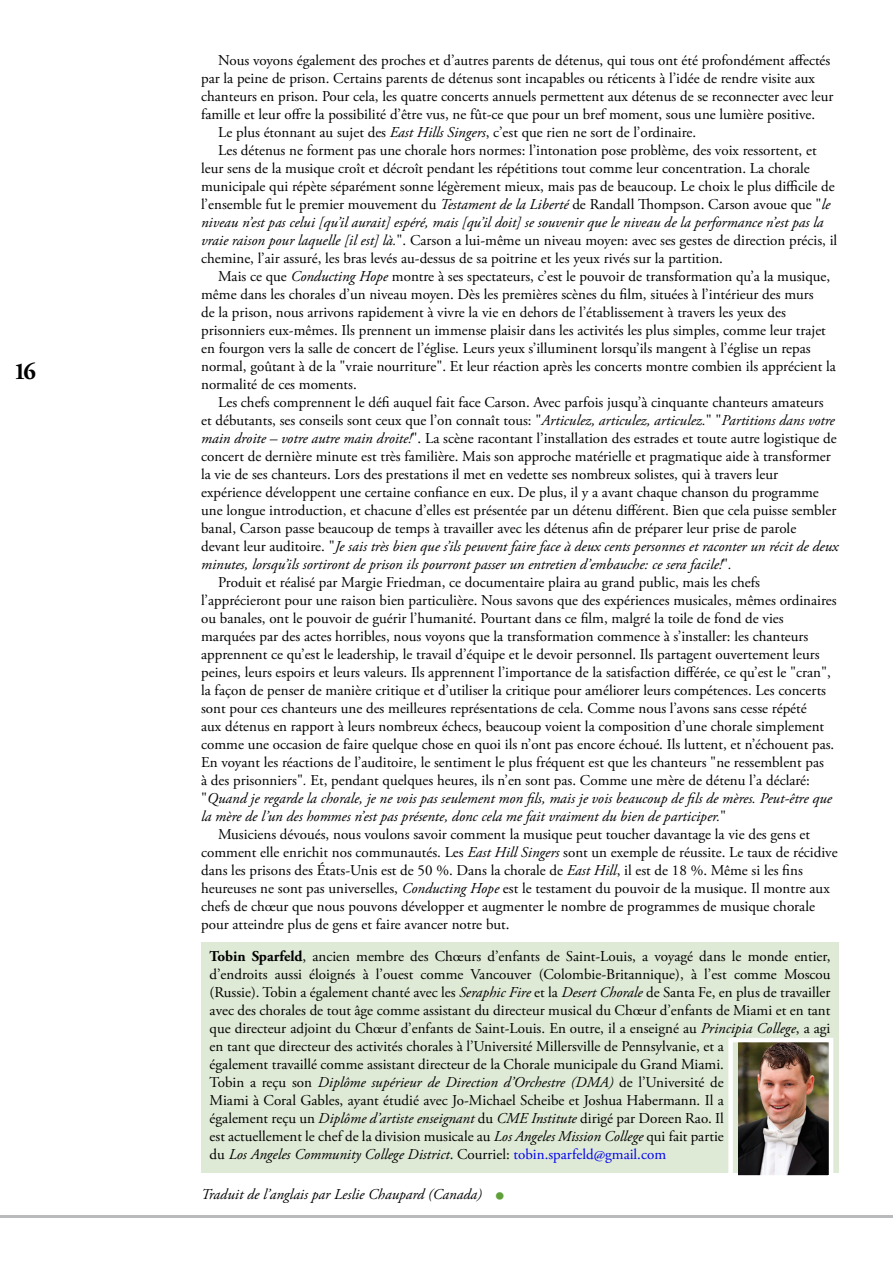
<style>
.page{position:relative;width:893px;height:1263px;background:#fff}
.page>*{position:absolute;margin:0;border:0;box-sizing:border-box;transform-origin:0 0}
.t1{font:700 24px "Adobe Garamond Pro";color:#000}
.TextIntended{font:15px/18px "Adobe Garamond Pro";color:#000}
.t2{font:italic 15px "Adobe Garamond Pro";color:#000}
.s1{font-style:italic}
.s2{font-weight:700}
.s3{color:#00e}
.s4{font-size:27px;color:#5fa038}
</style>
<div class="page">
<hr style="left:0;top:1215px;width:893px;height:3px;background:#b8babc">
<div style="left:201px;top:942px;width:638px;height:230px;background:#dfead6"></div>
<img style="left:738px;top:1043px;width:90px;height:132px">
<div style="left:728px;top:1038px;width:105px;height:142px;border:4px solid #fff"></div>
<p class="t1" style="left:14px;top:357px;width:24px">16</p>
<p class="TextIntended" style="left:201px;top:52px;width:634px;text-indent:17px">Nous voyons également des proches et d’autres parents de détenus, qui tous ont été profondément affectés par la peine de prison. Certains parents de détenus sont incapables ou réticents à l’idée de rendre visite aux chanteurs en prison. Pour cela, les quatre concerts annuels permettent aux détenus de se reconnecter avec leur famille et leur offre la possibilité d’être vus, ne fût-ce que pour un bref moment, sous une lumière positive.</p>
<p class="TextIntended" style="left:218px;top:124px;width:480px">Le plus étonnant au sujet des <span class="s1">East Hills Singers</span>, c’est que rien ne sort de l’ordinaire.</p>
<p class="TextIntended" style="left:201px;top:142px;width:638px;text-indent:17px">Les détenus ne forment pas une chorale hors normes: l’intonation pose problème, des voix ressortent, et leur sens de la musique croît et décroît pendant les répétitions tout comme leur concentration. La chorale municipale qui répète séparément sonne légèrement mieux, mais pas de beaucoup. Le choix le plus difficile de l’ensemble fut le premier mouvement du <span class="s1">Testament de la Liberté</span> de Randall Thompson. Carson avoue que "<span class="s1">le niveau n’est pas celui [qu’il aurait] espéré, mais [qu’il doit] se souvenir que le niveau de la performance n’est pas la vraie raison pour laquelle [il est] là.</span>". Carson a lui-même un niveau moyen: avec ses gestes de direction précis, il chemine, l’air assuré, les bras levés au-dessus de sa poitrine et les yeux rivés sur la partition.</p>
<p class="TextIntended" style="left:201px;top:268px;width:636px;text-indent:17px">Mais ce que <span class="s1">Conducting Hope</span> montre à ses spectateurs, c’est le pouvoir de transformation qu’a la musique, même dans les chorales d’un niveau moyen. Dès les premières scènes du film, situées à l’intérieur des murs<br>de la prison, nous arrivons rapidement à vivre la vie en dehors de l’établissement à travers les yeux des prisonniers eux-mêmes. Ils prennent un immense plaisir dans les activités les plus simples, comme leur trajet en fourgon vers la salle de concert de l’église. Leurs yeux s’illuminent lorsqu’ils mangent à l’église un repas normal, goûtant à de la "vraie nourriture". Et leur réaction après les concerts montre combien ils apprécient la normalité de ces moments.</p>
<p class="TextIntended" style="left:201px;top:394px;width:639px;text-indent:17px">Les chefs comprennent le défi auquel fait face Carson. Avec parfois jusqu’à cinquante chanteurs amateurs<br>et débutants, ses conseils sont ceux que l’on connaît tous: "<span class="s1">Articulez, articulez, articulez.</span>" "<span class="s1">Partitions dans votre main droite – votre autre main droite!</span>". La scène racontant l’installation des estrades et toute autre logistique de concert de dernière minute est très familière. Mais son approche matérielle et pragmatique aide à transformer la vie de ses chanteurs. Lors des prestations il met en vedette ses nombreux solistes, qui à travers leur expérience développent une certaine confiance en eux. De plus, il y a avant chaque chanson du programme une longue introduction, et chacune d’elles est présentée par un détenu différent. Bien que cela puisse sembler banal, Carson passe beaucoup de temps à travailler avec les détenus afin de préparer leur prise de parole devant leur auditoire. "<span class="s1">Je sais très bien que s’ils peuvent faire face à deux cents personnes et raconter un récit de deux minutes, lorsqu’ils sortiront de prison ils pourront passer un entretien d’embauche: ce sera facile!</span>"<span class="s1">.</span></p>
<p class="TextIntended" style="left:201px;top:574px;width:637px;text-indent:17px">Produit et réalisé par Margie Friedman, ce documentaire plaira au grand public, mais les chefs l’apprécieront pour une raison bien particulière. Nous savons que des expériences musicales, mêmes ordinaires ou banales, ont le pouvoir de guérir l’humanité. Pourtant dans ce film, malgré la toile de fond de vies marquées par des actes horribles, nous voyons que la transformation commence à s’installer: les chanteurs apprennent ce qu’est le leadership, le travail d’équipe et le devoir personnel. Ils partagent ouvertement leurs peines, leurs espoirs et leurs valeurs. Ils apprennent l’importance de la satisfaction différée, ce qu’est le "cran", la façon de penser de manière critique et d’utiliser la critique pour améliorer leurs compétences. Les concerts sont pour ces chanteurs une des meilleures représentations de cela. Comme nous l’avons sans cesse répété<br>aux détenus en rapport à leurs nombreux échecs, beaucoup voient la composition d’une chorale simplement comme une occasion de faire quelque chose en quoi ils n’ont pas encore échoué. Ils luttent, et n’échouent pas.<br>En voyant les réactions de l’auditoire, le sentiment le plus fréquent est que les chanteurs "ne ressemblent pas<br>à des prisonniers"<span class="s1">.</span> Et, pendant quelques heures, ils n’en sont pas. Comme une mère de détenu l’a déclaré: "<span class="s1">Quand je regarde la chorale, je ne vois pas seulement mon fils, mais je vois beaucoup de fils de mères. Peut-être que la mère de l’un des hommes n’est pas présente, donc cela me fait vraiment du bien de participer.</span>"</p>
<p class="TextIntended" style="left:201px;top:826px;width:638px;text-indent:17px">Musiciens dévoués, nous voulons savoir comment la musique peut toucher davantage la vie des gens et comment elle enrichit nos communautés. Les <span class="s1">East Hill Singers</span> sont un exemple de réussite. Le taux de récidive dans les prisons des États-Unis est de 50 %. Dans la chorale de <span class="s1">East Hill</span>, il est de 18 %. Même si les fins heureuses ne sont pas universelles, <span class="s1">Conducting Hope</span> est le testament du pouvoir de la musique. Il montre aux chefs de chœur que nous pouvons développer et augmenter le nombre de programmes de musique chorale pour atteindre plus de gens et faire avancer notre but.</p>
<p class="TextIntended" style="left:210px;top:948px;width:622px"><span class="s2">Tobin Sparfeld</span>, ancien membre des Chœurs d’enfants de Saint‑Louis, a voyagé dans le monde entier, d’endroits aussi éloignés à l’ouest comme Vancouver (Colombie‑Britannique), à l’est comme Moscou (Russie). Tobin a également chanté avec les <span class="s1">Seraphic Fire</span> et la <span class="s1">Desert Chorale</span> de Santa Fe, en plus de travailler avec des chorales de tout âge comme assistant du directeur musical du Chœur d’enfants de Miami et en tant que directeur adjoint du Chœur d’enfants de Saint‑Louis. En outre, il a enseigné au <span class="s1">Principia College</span>, a agi en tant que directeur des activités chorales à l’Université Millersville de Pennsylvanie, et a<br>également travaillé comme assistant directeur de la Chorale municipale du Grand Miami.<br>Tobin a reçu son <span class="s1">Diplôme supérieur de Direction d’Orchestre (DMA)</span> de l’Université de<br>Miami à Coral Gables, ayant étudié avec Jo‑Michael Scheibe et Joshua Habermann. Il a<br>également reçu un <span class="s1">Diplôme d’artiste enseignant</span> du <span class="s1">CME Institute</span> dirigé par Doreen Rao. Il<br>est actuellement le chef de la division musicale au <span class="s1">Los Angeles Mission College</span> qui fait partie<br>du <span class="s1">Los Angeles Community College District</span>. Courriel: <span class="s3">tobin.sparfeld@gmail.com</span></p>
<p class="t2" style="left:201px;top:1185px;width:304px">Traduit de l’anglais par Leslie Chaupard (Canada) <span class="s4">•</span></p>
</div>
